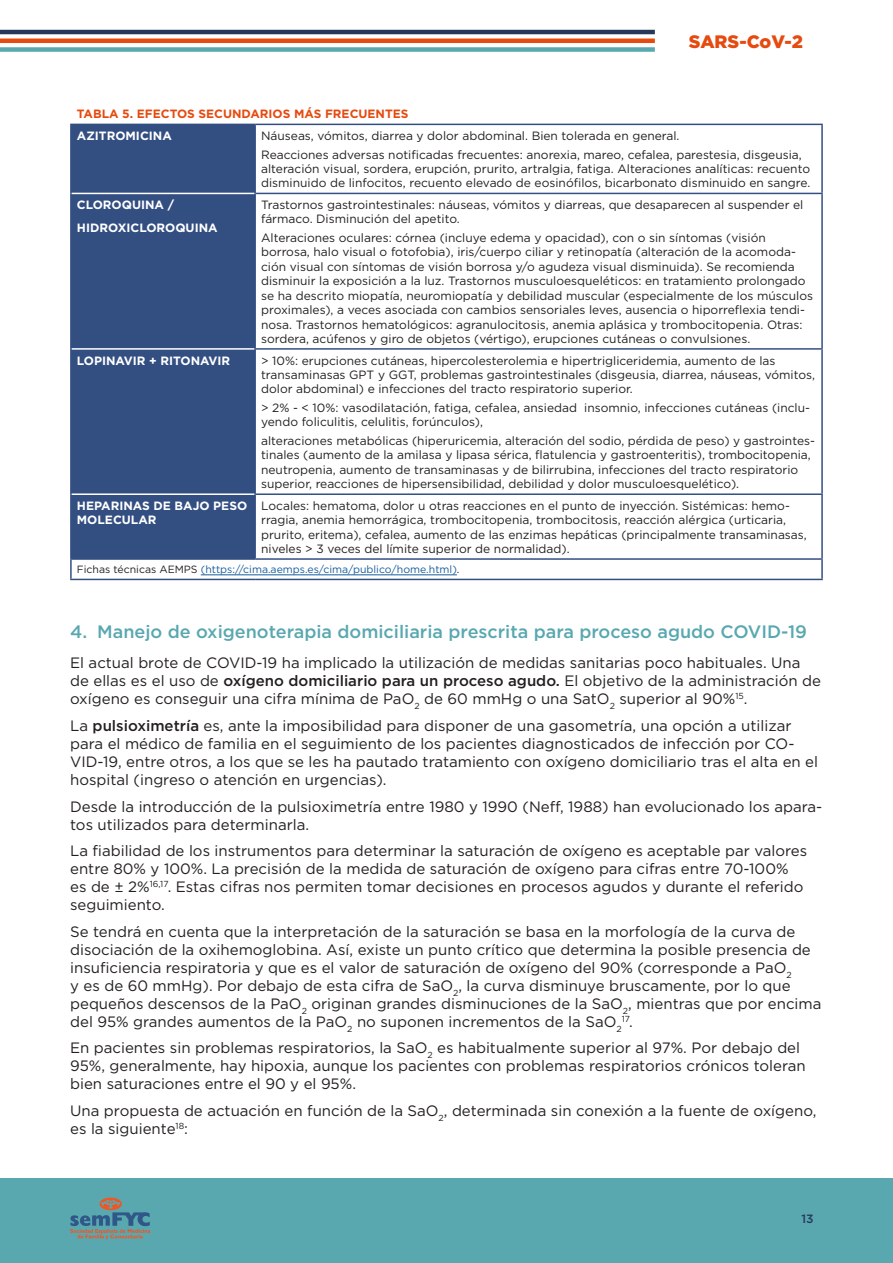
<style>
.page{position:relative;width:893px;height:1263px;background:#fff}
.page>*{position:absolute;margin:0;border:0;box-sizing:border-box;transform-origin:0 0}
.t1{font:500 18px "Gotham";color:#59a8b0}
.t2{font:900 18px "Gotham";color:#e64a0f}
.t3{font:15px/18px "Gotham";color:#231f20}
.Tablas{font:12px/14.4px "Gotham";color:#231f20}
.Encabezado_celdas{font:700 12px/14.4px "Gotham";color:#fff}
.Titulo_tablas{font:700 12px "Gotham";color:#e64a0f}
.t4{font:500 12px "Gotham";color:#263859}
.Pies{font:10.5px "Gotham";color:#175d9e}
.t5{font:8.7px "Gotham";color:#231f20}
.s1{color:#231f20}
.s2{font-weight:500}
.s3{font-size:15px}
</style>
<div class="page">
<div style="left:0;top:1178px;width:893px;height:85px;background:#59a8b0"></div>
<svg style="left:70px;top:1197px;width:80px;height:42px"></svg>
<hr style="left:0;top:39px;width:655px;height:4px;background:#e64a0f">
<div style="left:0;top:47px;width:655px;height:5px;background:#59a8b0"></div>
<hr style="left:0;top:30px;width:655px;height:4px;background:#263859">
<div style="left:72px;top:125px;width:182px;height:433px;background:#334f82"></div>
<hr style="left:256px;top:193px;width:567px;height:1px;background:#334f82">
<hr style="left:256px;top:348px;width:567px;height:2px;background:#334f82">
<hr style="left:256px;top:493px;width:567px;height:2px;background:#334f82">
<hr style="left:70px;top:558px;width:185px;height:2px;background:#334f82">
<hr style="left:255px;top:558px;width:568px;height:2px;background:#334f82">
<hr style="left:821px;top:125px;width:2px;height:68px;background:#334f82">
<hr style="left:821px;top:194px;width:2px;height:154px;background:#334f82">
<hr style="left:821px;top:350px;width:2px;height:143px;background:#334f82">
<hr style="left:821px;top:495px;width:2px;height:63px;background:#334f82">
<svg style="left:70px;top:560px;width:2px;height:19px"></svg>
<svg style="left:821px;top:560px;width:2px;height:19px"></svg>
<hr style="left:70px;top:579px;width:185px;height:1px;background:#334f82">
<hr style="left:255px;top:579px;width:568px;height:1px;background:#334f82">
<hr style="left:70px;top:124px;width:185px;height:1px;background:#334f82">
<hr style="left:255px;top:124px;width:568px;height:1px;background:#334f82">
<hr style="left:70px;top:125px;width:2px;height:68px;background:#334f82">
<hr style="left:70px;top:193px;width:2px;height:156px;background:#334f82">
<hr style="left:70px;top:349px;width:2px;height:145px;background:#334f82">
<hr style="left:70px;top:494px;width:2px;height:64px;background:#334f82">
<hr style="left:254px;top:125px;width:2px;height:68px;background:#334f82">
<hr style="left:254px;top:193px;width:2px;height:156px;background:#334f82">
<hr style="left:254px;top:349px;width:2px;height:145px;background:#334f82">
<hr style="left:254px;top:494px;width:2px;height:64px;background:#334f82">
<hr style="left:72px;top:193px;width:182px;height:1px;background:#fff">
<hr style="left:72px;top:348px;width:182px;height:2px;background:#fff">
<hr style="left:72px;top:493px;width:182px;height:2px;background:#fff">
<hr style="left:201px;top:575px;width:256px;height:1px;background:#175d9e">
<h1 class="t2" style="left:689px;top:29px;width:116px">SARS-CoV-2</h1>
<p class="Titulo_tablas" style="left:77px;top:106px;width:333px">TABLA 5. EFECTOS SECUNDARIOS MÁS FRECUENTES</p>
<p class="Encabezado_celdas" style="left:77px;top:128px;width:96px">AZITROMICINA</p>
<p class="Tablas" style="left:261px;top:128px;width:420px">Náuseas, vómitos, diarrea y dolor abdominal. Bien tolerada en general.</p>
<p class="Tablas" style="left:261px;top:147px;width:551px">Reacciones adversas notificadas frecuentes: anorexia, mareo, cefalea, parestesia, disgeusia, alteración visual, sordera, erupción, prurito, artralgia, fatiga. Alteraciones analíticas: recuento disminuido de linfocitos, recuento elevado de eosinófilos, bicarbonato disminuido en sangre.</p>
<p class="Encabezado_celdas" style="left:77px;top:197px;width:99px">CLOROQUINA /</p>
<p class="Encabezado_celdas" style="left:77px;top:220px;width:142px">HIDROXICLOROQUINA</p>
<p class="Tablas" style="left:261px;top:197px;width:544px">Trastornos gastrointestinales: náuseas, vómitos y diarreas, que desaparecen al suspender el fármaco. Disminución del apetito.</p>
<p class="Tablas" style="left:261px;top:230px;width:553px">Alteraciones oculares: córnea (incluye edema y opacidad), con o sin síntomas (visión borrosa, halo visual o fotofobia), iris/cuerpo ciliar y retinopatía (alteración de la acomoda&shy;ción visual con síntomas de visión borrosa y/o agudeza visual disminuida). Se recomienda disminuir la exposición a la luz. Trastornos musculoesqueléticos: en tratamiento prolongado se ha descrito miopatía, neuromiopatía y debilidad muscular (especialmente de los músculos proximales), a veces asociada con cambios sensoriales leves, ausencia o hiporreflexia tendi&shy;nosa. Trastornos hematológicos: agranulocitosis, anemia aplásica y trombocitopenia. Otras: sordera, acúfenos y giro de objetos (vértigo), erupciones cutáneas o convulsiones.</p>
<p class="Encabezado_celdas" style="left:77px;top:353px;width:155px">LOPINAVIR + RITONAVIR</p>
<p class="Tablas" style="left:261px;top:353px;width:555px">&gt; 10%: erupciones cutáneas, hipercolesterolemia e hipertrigliceridemia, aumento de las transaminasas GPT y GGT, problemas gastrointestinales (disgeusia, diarrea, náuseas, vómitos, dolor abdominal) e infecciones del tracto respiratorio superior.</p>
<p class="Tablas" style="left:261px;top:400px;width:550px">&gt; 2% - &lt; 10%: vasodilatación, fatiga, cefalea, ansiedad insomnio, infecciones cutáneas (inclu&shy;yendo foliculitis, celulitis, forúnculos),</p>
<p class="Tablas" style="left:261px;top:433px;width:555px">alteraciones metabólicas (hiperuricemia, alteración del sodio, pérdida de peso) y gastrointes&shy;tinales (aumento de la amilasa y lipasa sérica, flatulencia y gastroenteritis), trombocitopenia, neutropenia, aumento de transaminasas y de bilirrubina, infecciones del tracto respiratorio superior, reacciones de hipersensibilidad, debilidad y dolor musculoesquelético).</p>
<p class="Encabezado_celdas" style="left:77px;top:498px;width:172px">HEPARINAS DE BAJO PESO<br>MOLECULAR</p>
<p class="Tablas" style="left:261px;top:498px;width:547px">Locales: hematoma, dolor u otras reacciones en el punto de inyección. Sistémicas: hemo&shy;rragia, anemia hemorrágica, trombocitopenia, trombocitosis, reacción alérgica (urticaria, prurito, eritema), cefalea, aumento de las enzimas hepáticas (principalmente transaminasas, niveles &gt; 3 veces del límite superior de normalidad).</p>
<p class="Pies" style="left:77px;top:563px;width:384px"><span class="s1">Fichas técnicas AEMPS</span> (https://cima.aemps.es/cima/publico/home.html)<span class="s1">.</span></p>
<p class="t1" style="left:70px;top:619px;width:738px">4. Manejo de oxigenoterapia domiciliaria prescrita para proceso agudo COVID-19</p>
<p class="t3" style="left:70px;top:654px;width:752px">El actual brote de COVID-19 ha implicado la utilización de medidas sanitarias poco habituales. Una de ellas es el uso de <span class="s2">oxígeno domiciliario para un proceso agudo.</span> El objetivo de la administración de oxígeno es conseguir una cifra mínima de PaO<sub>2</sub> de 60 mmHg o una SatO<sub>2</sub> superior al 90%<sup>15</sup>.</p>
<p class="t3" style="left:70px;top:716px;width:749px">La <span class="s2">pulsioximetría</span> es, ante la imposibilidad para disponer de una gasometría, una opción a utilizar para el médico de familia en el seguimiento de los pacientes diagnosticados de infección por CO-VID-19, entre otros, a los que se les ha pautado tratamiento con oxígeno domiciliario tras el alta en el hospital (ingreso o atención en urgencias).</p>
<p class="t3" style="left:70px;top:797px;width:754px">Desde la introducción de la pulsioximetría entre 1980 y 1990 (Neff, 1988) han evolucionado los apara&shy;tos utilizados para determinarla.</p>
<p class="t3" style="left:70px;top:841px;width:739px">La fiabilidad de los instrumentos para determinar la saturación de oxígeno es aceptable par valores entre 80% y 100%. La precisión de la medida de saturación de oxígeno para cifras entre 70-100% es de ± 2%<sup>16,17</sup>. Estas cifras nos permiten tomar decisiones en procesos agudos y durante el referido seguimiento.</p>
<p class="t3" style="left:70px;top:922px;width:753px">Se tendrá en cuenta que la interpretación de la saturación se basa en la morfología de la curva de disociación de la oxihemoglobina. Así, existe un punto crítico que determina la posible presencia de insuficiencia respiratoria y que es el valor de saturación de oxígeno del 90% (corresponde a PaO<sub>2<br></sub>y es de 60 mmHg). Por debajo de esta cifra de SaO<sub>2</sub>, la curva disminuye bruscamente, por lo que pequeños descensos de la PaO<sub>2</sub> originan grandes disminuciones de la SaO<sub>2</sub>, mientras que por encima del 95% grandes aumentos de la PaO<sub>2</sub> no suponen incrementos de la SaO<sub>2</sub></p>
<p class="t5" style="left:622px;top:1013px;width:13px">17<span class="s3">.</span></p>
<p class="t3" style="left:70px;top:1038px;width:737px">En pacientes sin problemas respiratorios, la SaO<sub>2</sub> es habitualmente superior al 97%. Por debajo del<br>95%, generalmente, hay hipoxia, aunque los pacientes con problemas respiratorios crónicos toleran bien saturaciones entre el 90 y el 95%.</p>
<p class="t3" style="left:70px;top:1101px;width:748px">Una propuesta de actuación en función de la SaO<sub>2</sub>, determinada sin conexión a la fuente de oxígeno, es la siguiente<sup>18</sup>:</p>
<p class="t4" style="left:801px;top:1211px;width:14px">13</p>
</div>
